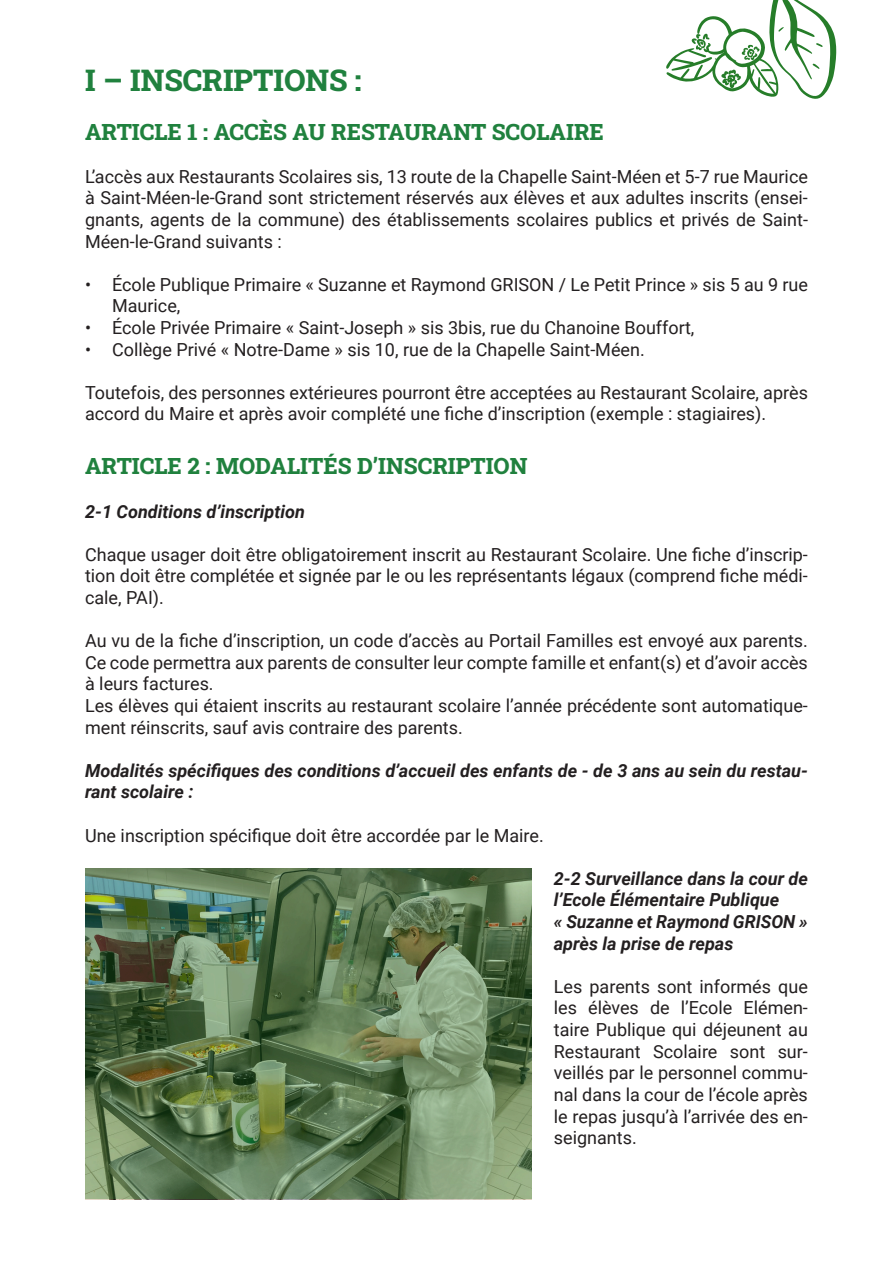
<style>
.page{position:relative;width:893px;height:1263px;background:#fff}
.page>*{position:absolute;margin:0;border:0;box-sizing:border-box;transform-origin:0 0}
.t1{font:800 30px "Roboto Slab";color:#20813e}
.t2{font:800 22.5px "Roboto Slab";color:#20813e}
.t3{font:18px/21.6px "Roboto";color:#231f20;text-align:justify}
.t4{font:italic 700 18px/21.6px "Roboto";color:#231f20}
</style>
<div class="page">
<svg style="left:85px;top:868px;width:446px;height:331px"></svg>
<svg style="left:666px;top:0;width:170px;height:99px"></svg>
<p class="t1" style="left:85px;top:60px;width:278px">I – INSCRIPTIONS :</p>
<p class="t2" style="left:85px;top:116px;width:520px">ARTICLE 1 : ACCÈS AU RESTAURANT SCOLAIRE</p>
<p class="t3" style="left:85px;top:165px;width:724px">L’accès aux Restaurants Scolaires sis, 13 route de la Chapelle Saint-Méen et 5-7 rue Maurice à Saint-Méen-le-Grand sont strictement réservés aux élèves et aux adultes inscrits (ensei&shy;gnants, agents de la commune) des établissements scolaires publics et privés de Saint-Méen-le-Grand suivants :</p>
<p class="t3" style="left:112px;top:273px;width:697px;text-indent:-27px">• École Publique Primaire « Suzanne et Raymond GRISON / Le Petit Prince » sis 5 au 9 rue<br>Maurice,</p>
<p class="t3" style="left:85px;top:316px;width:611px">• École Privée Primaire « Saint-Joseph » sis 3bis, rue du Chanoine Bouffort,</p>
<p class="t3" style="left:85px;top:338px;width:561px">• Collège Privé « Notre-Dame » sis 10, rue de la Chapelle Saint-Méen.</p>
<p class="t3" style="left:85px;top:381px;width:724px">Toutefois, des personnes extérieures pourront être acceptées au Restaurant Scolaire, après accord du Maire et après avoir complété une fiche d’inscription (exemple : stagiaires).</p>
<p class="t2" style="left:85px;top:451px;width:444px">ARTICLE 2 : MODALITÉS D’INSCRIPTION</p>
<p class="t4" style="left:85px;top:500px;width:222px">2-1 Conditions d’inscription</p>
<p class="t3" style="left:85px;top:543px;width:724px">Chaque usager doit être obligatoirement inscrit au Restaurant Scolaire. Une fiche d’inscrip&shy;tion doit être complétée et signée par le ou les représentants légaux (comprend fiche médi&shy;cale, PAI).</p>
<p class="t3" style="left:85px;top:629px;width:724px">Au vu de la fiche d’inscription, un code d’accès au Portail Familles est envoyé aux parents.<br>Ce code permettra aux parents de consulter leur compte famille et enfant(s) et d’avoir accès à leurs factures.</p>
<p class="t3" style="left:85px;top:694px;width:724px">Les élèves qui étaient inscrits au restaurant scolaire l’année précédente sont automatique&shy;ment réinscrits, sauf avis contraire des parents.</p>
<p class="t4" style="left:85px;top:759px;width:724px">Modalités spécifiques des conditions d’accueil des enfants de - de 3 ans au sein du restau&shy;rant scolaire :</p>
<p class="t3" style="left:85px;top:824px;width:460px">Une inscription spécifique doit être accordée par le Maire.</p>
<p class="t4" style="left:554px;top:867px;width:256px">2-2 Surveillance dans la cour de l’Ecole Élémentaire Publique</p>
<p class="t4" style="left:554px;top:910px;width:256px">« Suzanne et Raymond GRISON » après la prise de repas</p>
<p class="t3" style="left:554px;top:975px;width:256px">Les parents sont informés que les élèves de l’Ecole Elémen&shy;taire Publique qui déjeunent au Restaurant Scolaire sont sur&shy;veillés par le personnel commu&shy;nal dans la cour de l’école après le repas jusqu’à l’arrivée des en&shy;seignants.</p>
</div>
